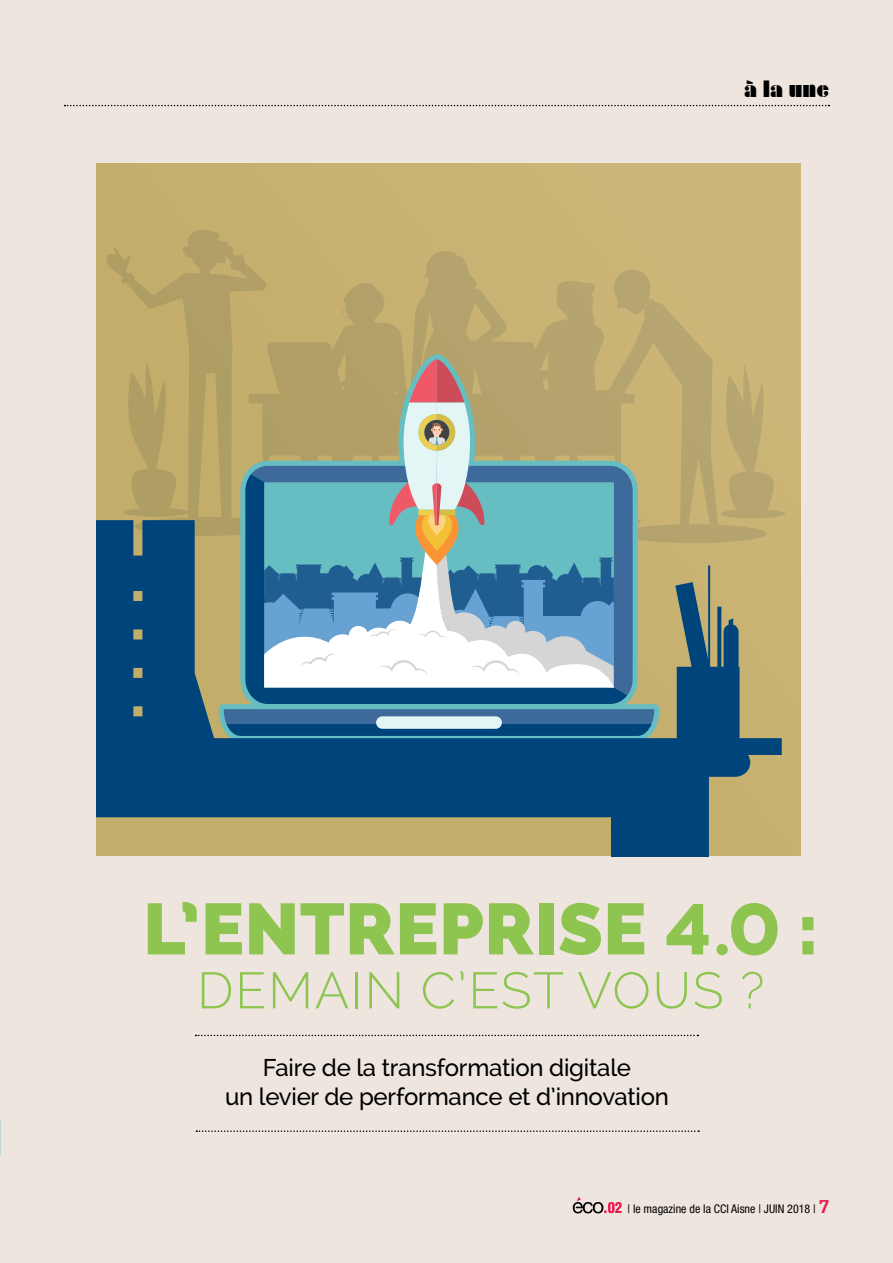
<style>
.page{position:relative;width:893px;height:1263px;background:#ede5de}
.page>*{position:absolute;margin:0;border:0;box-sizing:border-box;transform-origin:0 0}
.t1{font:800 72px "Raleway";letter-spacing:.01em;color:#8dc550}
.t2{font:300 51px "Raleway";letter-spacing:.03em;color:#8dc550}
.t3{font:500 24px "Raleway";letter-spacing:-.01em;color:#000}
.t4{font:24px "Densmore";color:#000}
.t5{font:condensed 12px "Helvetica Neue";color:#000}
.s1{font-family:"Novecentowide";font-weight:700}
.s2{font-family:"Glypha";font-weight:700;font-stretch:normal;font-size:18px;color:#ed174f}
</style>
<div class="page">
<svg style="left:196px;top:1130px;width:503px;height:2px"></svg>
<svg style="left:196px;top:1035px;width:502px;height:1px"></svg>
<div style="left:96px;top:163px;width:705px;height:693px;background:#c8b374"></div>
<svg style="left:767px;top:475px;width:18px;height:43px"></svg>
<svg style="left:107px;top:229px;width:660px;height:314px"></svg>
<svg style="left:219px;top:354px;width:440px;height:384px;fill:#b4a36b"></svg>
<svg style="left:224px;top:709px;width:430px;height:27px;background:#235b8e"></svg>
<div style="left:376px;top:716px;width:126px;height:13px;background:#e3f5f5;border-radius:6px"></div>
<svg style="left:251px;top:466px;width:382px;height:229px;background:#406f9d"></svg>
<svg style="left:245px;top:474px;width:382px;height:230px;background:#4694ab"></svg>
<svg style="left:250px;top:548px;width:383px;height:140px;background:#8bb2ca"></svg>
<svg style="left:415px;top:509px;width:44px;height:56px"></svg>
<svg style="left:422px;top:512px;width:30px;height:39px"></svg>
<svg style="left:428px;top:513px;width:18px;height:22px"></svg>
<svg style="left:389px;top:359px;width:95px;height:168px;background:#bbb2a2"></svg>
<svg style="left:96px;top:738px;width:686px;height:118px;fill:#00447c"></svg>
<svg style="left:675px;top:565px;width:64px;height:182px"></svg>
<svg style="left:96px;top:520px;width:120px;height:227px;background:#1b5279"></svg>
<svg style="left:573px;top:1197px;width:49px;height:16px"></svg>
<svg style="left:65px;top:105px;width:764px;height:1px"></svg>
<p class="t4" style="left:744px;top:75px;width:87px">à la une</p>
<p class="t1" style="left:143px;top:887px;width:676px">L’ENTREPRISE <span class="s1">4.0</span> :</p>
<p class="t2" style="left:197px;top:961px;width:569px">DEMAIN C’EST VOUS ?</p>
<p class="t3" style="left:263px;top:1053px;width:370px">Faire de la transformation digitale</p>
<p class="t3" style="left:225px;top:1082px;width:445px">un levier de performance et d’innovation</p>
<p class="t5" style="left:627px;top:1201px;width:203px">| le magazine de la CCI Aisne | JUIN 2018 | <span class="s2">7</span></p>
</div>
